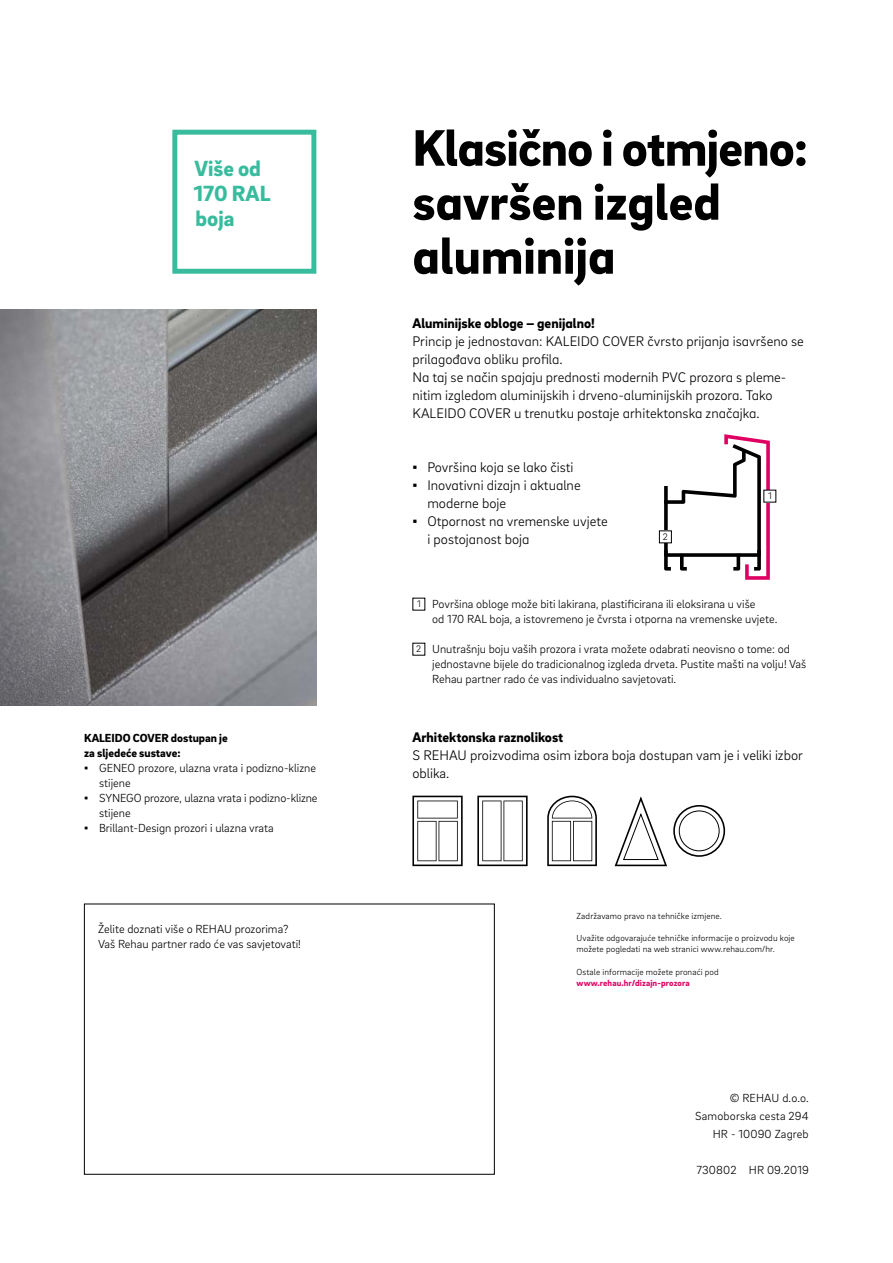
<style>
.page{position:relative;width:893px;height:1263px;background:#fff}
.page>*{position:absolute;margin:0;border:0;box-sizing:border-box;transform-origin:0 0}
._01__Headline_-_35pt{font:900 52.5px/54px "Brix Sans";color:#000}
._51__EC_headline_-_1{font:900 22.5px/24.8px "Brix Sans";color:#39bb9d}
._16__Body_text_-_9_5{font:300 14.25px/18px "Brix Sans";color:#000}
._14__Body_subline{font:900 14.25px "Brix Sans";color:#000}
._30__Caption_-_8pt{font:300 12px/15px "Brix Sans";color:#000}
._33__Contact_info{font:300 12px "Brix Sans";letter-spacing:.01em;color:#000}
._31__Marginal_headli{font:900 12px/15px "Brix Sans";color:#000}
._39__Numbered_bullet{font:300 9.75px "Brix Sans";color:#000}
._34__Legal_notes_-_6{font:300 9px/11.2px "Brix Sans";letter-spacing:.01em;color:#000}
.s1{font-family:"Arial";font-weight:400}
.s2{font-weight:900;color:#e10868}
</style>
<div class="page">
<img style="left:0;top:310px;width:316px;height:396px">
<svg style="left:664px;top:434px;width:106px;height:146px"></svg>
<svg style="left:477px;top:796px;width:51px;height:70px"></svg>
<svg style="left:412px;top:796px;width:51px;height:70px"></svg>
<svg style="left:547px;top:796px;width:50px;height:70px"></svg>
<div style="left:673px;top:805px;width:52px;height:52px;border:2px solid #000;border-radius:50%"></div>
<div style="left:679px;top:810px;width:40px;height:41px;border:1px solid #000;border-radius:50%"></div>
<svg style="left:614px;top:796px;width:53px;height:71px"></svg>
<div style="left:172px;top:130px;width:144px;height:144px;border:5px solid #39bb9d"></div>
<div style="left:764px;top:490px;width:12px;height:12px;background:#fff"></div>
<div style="left:659px;top:531px;width:12px;height:12px;background:#fff"></div>
<div style="left:659px;top:530px;width:13px;height:13px;border:1px solid #000"></div>
<div style="left:84px;top:904px;width:411px;height:270px;border:1px solid #000"></div>
<p class="_51__EC_headline_-_1" style="left:194px;top:155px;width:78px">Više od<br>170 RAL boja</p>
<p class="_31__Marginal_headli" style="left:84px;top:730px;width:145px">KALEIDO COVER dostupan je za sljedeće sustave:</p>
<p class="_30__Caption_-_8pt" style="left:99px;top:760px;width:219px;text-indent:-15px"><span class="s1">▪</span> GENEO prozore, ulazna vrata i podizno-klizne stijene</p>
<p class="_30__Caption_-_8pt" style="left:99px;top:790px;width:220px;text-indent:-15px"><span class="s1">▪</span> SYNEGO prozore, ulazna vrata i podizno-klizne stijene</p>
<p class="_30__Caption_-_8pt" style="left:84px;top:820px;width:191px"><span class="s1">▪</span> Brillant-Design prozori i ulazna vrata</p>
<p class="_30__Caption_-_8pt" style="left:98px;top:921px;width:204px">Želite doznati više o REHAU prozorima?<br>Vaš Rehau partner rado će vas savjetovati!</p>
<p class="_01__Headline_-_35pt" style="left:412px;top:118px;width:397px">Klasično i otmjeno: savršen izgled aluminija</p>
<p class="_14__Body_subline" style="left:412px;top:313px;width:184px">Aluminijske obloge – genijalno!</p>
<p class="_16__Body_text_-_9_5" style="left:412px;top:331px;width:393px">Princip je jednostavan: KALEIDO COVER čvrsto prijanja isavršeno se prilagođava obliku profila.<br>Na taj se način spajaju prednosti modernih PVC prozora s pleme&shy;nitim izgledom aluminijskih i drveno-aluminijskih prozora. Tako KALEIDO COVER u trenutku postaje arhitektonska značajka.</p>
<p class="_16__Body_text_-_9_5" style="left:412px;top:457px;width:163px"><span class="s1">▪</span> Površina koja se lako čisti</p>
<p class="_16__Body_text_-_9_5" style="left:427px;top:475px;width:155px;text-indent:-15px"><span class="s1">▪</span> Inovativni dizajn i aktualne moderne boje</p>
<p class="_16__Body_text_-_9_5" style="left:427px;top:511px;width:182px;text-indent:-15px"><span class="s1">▪</span> Otpornost na vremenske uvjete i postojanost boja</p>
<p class="_39__Numbered_bullet" style="left:663px;top:530px;width:7px">2</p>
<p class="_39__Numbered_bullet" style="left:768px;top:490px;width:5px">1</p>
<p class="_39__Numbered_bullet" style="left:417px;top:598px;width:5px">1</p>
<p class="_30__Caption_-_8pt" style="left:432px;top:596px;width:347px">Površina obloge može biti lakirana, plastificirana ili eloksirana u više<br>od 170 RAL boja, a istovremeno je čvrsta i otporna na vremenske uvjete.</p>
<p class="_39__Numbered_bullet" style="left:416px;top:643px;width:7px">2</p>
<p class="_30__Caption_-_8pt" style="left:432px;top:641px;width:375px">Unutrašnju boju vaših prozora i vrata možete odabrati neovisno o tome: od jednostavne bijele do tradicionalnog izgleda drveta. Pustite mašti na volju! Vaš<br>Rehau partner rado će vas individualno savjetovati.</p>
<p class="_14__Body_subline" style="left:412px;top:727px;width:152px">Arhitektonska raznolikost</p>
<p class="_16__Body_text_-_9_5" style="left:412px;top:745px;width:392px">S REHAU proizvodima osim izbora boja dostupan vam je i veliki izbor oblika.</p>
<p class="_34__Legal_notes_-_6" style="left:577px;top:909px;width:147px">Zadržavamo pravo na tehničke izmjene.</p>
<p class="_34__Legal_notes_-_6" style="left:577px;top:932px;width:220px">Uvažite odgovarajuće tehničke informacije o proizvodu koje možete pogledati na web stranici www.rehau.com/hr.</p>
<p class="_34__Legal_notes_-_6" style="left:577px;top:966px;width:144px">Ostale informacije možete pronaći pod <span class="s2">www.rehau.hr/dizajn-prozora</span></p>
<p class="_33__Contact_info" style="left:730px;top:1090px;width:81px">© REHAU d.o.o.</p>
<p class="_33__Contact_info" style="left:695px;top:1108px;width:115px">Samoborska cesta 294</p>
<p class="_33__Contact_info" style="left:713px;top:1126px;width:97px">HR - 10090 Zagreb</p>
<p class="_33__Contact_info" style="left:696px;top:1162px;width:114px">730802 HR 09.2019</p>
</div>
